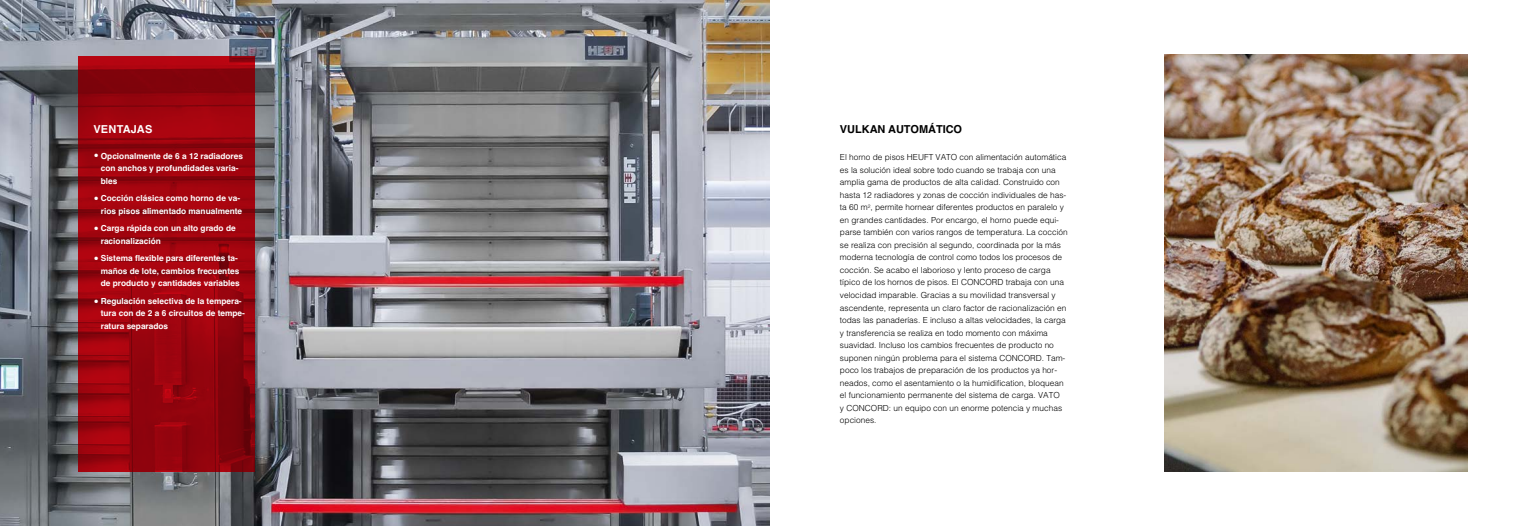
<style>
.page{position:relative;width:1538px;height:526px;background:#fff}
.page>*{position:absolute;margin:0;border:0;box-sizing:border-box;transform-origin:0 0}
.Subline_schwarz_ES{font:700 10.94px "Helvetica";color:#000}
.Besonderheiten_ES{font:700 10.94px "Helvetica";letter-spacing:.02em;color:#fff}
.Fliestext_schwarz_ES{font:300 8.31px/12.5px "Helvetica";color:#000}
.t1{font:700 8.31px/12.5px "Helvetica";color:#fff}
.s1{font-size:15.75px}
</style>
<div class="page">
<img style="left:1164px;top:54px;width:303px;height:417px">
<img style="left:0;top:0;width:769px;height:526px">
<svg style="left:78px;top:56px;width:177px;height:415px;background:#99030d"></svg>
<p class="Besonderheiten_ES" style="left:93px;top:120px;width:60px">VENTAJAS</p>
<p class="t1" style="left:101px;top:150px;width:144px;text-indent:-7px"><span class="s1">•</span> Opcionalmente de 6 a 12 radiadores con anchos y profundidades varia&shy;bles</p>
<p class="t1" style="left:93px;top:192px;width:150px;text-align:right"><span class="s1">•</span> Cocción clásica como horno de va&shy;rios pisos alimentado manualmente</p>
<p class="t1" style="left:101px;top:222px;width:136px;text-indent:-7px"><span class="s1">•</span> Carga rápida con un alto grado de racionalización</p>
<p class="t1" style="left:101px;top:252px;width:141px;text-indent:-7px"><span class="s1">•</span> Sistema flexible para diferentes ta&shy;maños de lote, cambios frecuentes de producto y cantidades variables</p>
<p class="t1" style="left:101px;top:294px;width:146px;text-indent:-7px"><span class="s1">•</span> Regulación selectiva de la tempera&shy;tura con de 2 a 6 circuitos de tempe&shy;ratura separados</p>
<p class="Subline_schwarz_ES" style="left:840px;top:120px;width:124px">VULKAN AUTOMÁTICO</p>
<p class="Fliestext_schwarz_ES" style="left:840px;top:150px;width:229px">El horno de pisos HEUFT VATO con alimentación automática es la solución ideal sobre todo cuando se trabaja con una amplia gama de productos de alta calidad. Construido con hasta 12 radiadores y zonas de cocción individuales de has&shy;ta 60 m<sup>2</sup>, permite hornear diferentes productos en paralelo y en grandes cantidades. Por encargo, el horno puede equi&shy;parse también con varios rangos de temperatura. La cocción se realiza con precisión al segundo, coordinada por la más moderna tecnología de control como todos los procesos de cocción. Se acabo el laborioso y lento proceso de carga típico de los hornos de pisos. El CONCORD trabaja con una velocidad imparable. Gracias a su movilidad transversal y ascendente, representa un claro factor de racionalización en todas las panaderías. E incluso a altas velocidades, la carga y transferencia se realiza en todo momento con máxima suavidad. Incluso los cambios frecuentes de producto no suponen ningún problema para el sistema CONCORD. Tam&shy;poco los trabajos de preparación de los productos ya hor&shy;neados, como el asentamiento o la humidification, bloquean el funcionamiento permanente del sistema de carga. VATO<br>y CONCORD: un equipo con un enorme potencia y muchas opciones.</p>
</div>
